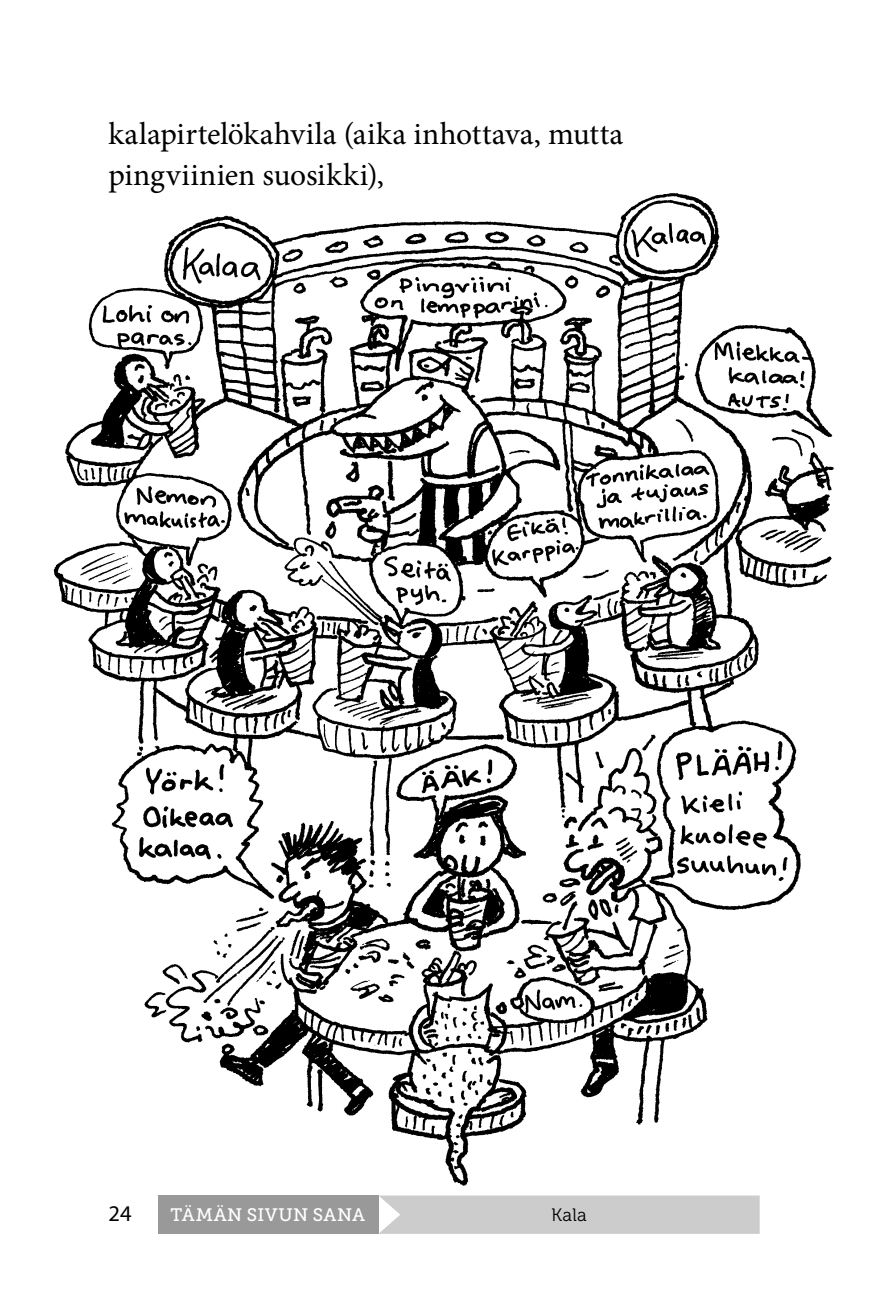
<style>
.page{position:relative;width:881px;height:1289px;background:#fff}
.page>*{position:absolute;margin:0;border:0;box-sizing:border-box;transform-origin:0 0}
.t1{font:31.5px/40.5px "Minion Pro";letter-spacing:.005em;color:#000}
.t2{font:22.5px "Myriad Pro";color:#000}
.t3{font:18px "Museo Slab 500";letter-spacing:.03em;color:#fff}
.t4{font:18px "Museo 300";color:#000}
</style>
<div class="page">
<img style="left:53px;top:193px;width:781px;height:1009px">
<div style="left:158px;top:1195px;width:220px;height:38px;background:#999"></div>
<div style="left:378px;top:1195px;width:381px;height:38px;background:#ccc"></div>
<p class="t1" style="left:108px;top:114px;width:516px">kalapirtelökahvila (aika inhottava, mutta pingviinien suosikki),</p>
<p class="t2" style="left:108px;top:1199px;width:25px">24</p>
<p class="t3" style="left:170px;top:1205px;width:196px">TÄMÄN SIVUN SANA</p>
<p class="t4" style="left:551px;top:1205px;width:37px">Kala</p>
</div>
